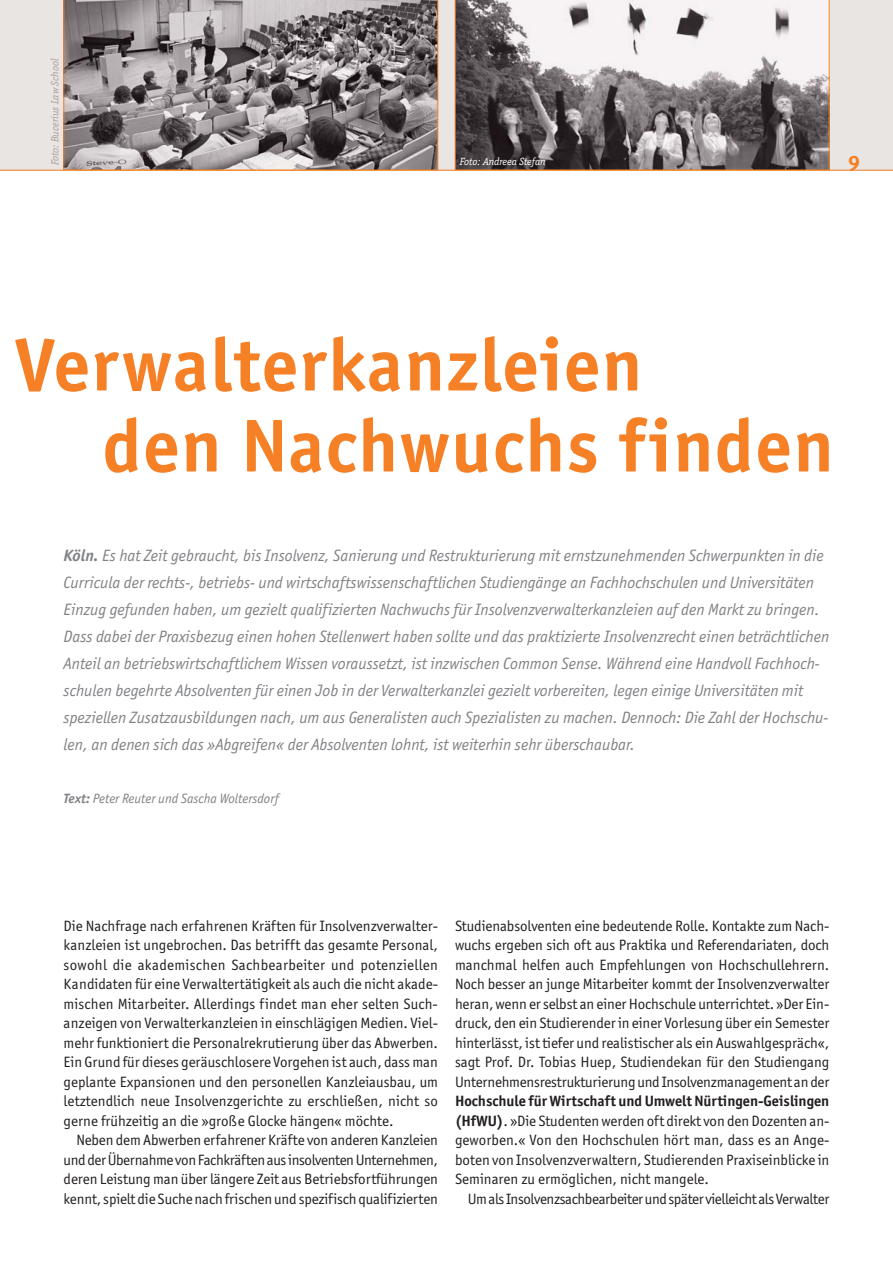
<style>
.page{position:relative;width:893px;height:1263px;background:#fff}
.page>*{position:absolute;margin:0;border:0;box-sizing:border-box;transform-origin:0 0}
.t1{font:700 75px/81px "Officina Sans ITC Std";letter-spacing:.02em;color:#f58025}
.t2{font:21px "Meta Plus Bold Caps";color:#f58025}
.t3{font:italic 16.5px/27px "Officina Sans ITC Std";color:#808285}
.t4{font:15px/19.5px "Officina Sans ITC Std";letter-spacing:-.01em;color:#231f20;text-align:justify}
.t5{font:italic 13.5px "Officina Sans ITC Std";color:#808285}
.t6{font:italic 10.5px "Officina Ser ITC Std";color:#aa9e99}
.t7{font:italic 10.5px "Officina Ser ITC Std";color:#fff}
.s1{font-weight:700}
</style>
<div class="page">
<div style="left:0;top:0;width:892px;height:170px;background:#e8e5e3"></div>
<hr style="left:0;top:170px;width:892px;height:1px;background:#f58025">
<svg style="left:64px;top:0;width:374px;height:170px;background:#8b8586"></svg>
<svg style="left:455px;top:0;width:374px;height:170px;background:#989293"></svg>
<p class="t6" style="left:50px;top:165px;width:108px;rotate:-90deg">Foto: Bucerius Law School</p>
<p class="t7" style="left:460px;top:156px;width:87px">Foto: Andreea Stefan</p>
<h2 class="t2" style="left:848px;top:150px;width:13px">9</h2>
<h1 class="t1" style="left:103px;top:329px;width:732px;text-indent:-87px">Verwalterkanzleien<br>den Nachwuchs finden</h1>
<p class="t3" style="left:64px;top:543px;width:767px"><span class="s1">Köln.</span> Es hat Zeit gebraucht, bis Insolvenz, Sanierung und Restrukturierung mit ernstzunehmenden Schwerpunkten in die Curricula der rechts-, betriebs- und wirtschaftswissenschaftlichen Studiengänge an Fachhochschulen und Universitäten Einzug gefunden haben, um gezielt qualifizierten Nachwuchs für Insolvenzverwalterkanzleien auf den Markt zu bringen.<br>Dass dabei der Praxisbezug einen hohen Stellenwert haben sollte und das praktizierte Insolvenzrecht einen beträchtlichen Anteil an betriebswirtschaftlichem Wissen voraussetzt, ist inzwischen Common Sense. Während eine Handvoll Fachhoch&shy;schulen begehrte Absolventen für einen Job in der Verwalterkanzlei gezielt vorbereiten, legen einige Universitäten mit speziellen Zusatzausbildungen nach, um aus Generalisten auch Spezialisten zu machen. Dennoch: Die Zahl der Hochschu&shy;len, an denen sich das »Abgreifen« der Absolventen lohnt, ist weiterhin sehr überschaubar.</p>
<p class="t5" style="left:64px;top:792px;width:217px"><span class="s1">Text:</span> Peter Reuter und Sascha Woltersdorf</p>
<p class="t4" style="left:64px;top:916px;width:376px">Die Nachfrage nach erfahrenen Kräften für Insolvenzverwalter&shy;kanzleien ist ungebrochen. Das betrifft das gesamte Personal, sowohl die akademischen Sachbearbeiter und potenziellen Kandidaten für eine Verwaltertätigkeit als auch die nicht akade&shy;mischen Mitarbeiter. Allerdings findet man eher selten Such&shy;anzeigen von Verwalterkanzleien in einschlägigen Medien. Viel&shy;mehr funktioniert die Personalrekrutierung über das Abwerben.<br>Ein Grund für dieses geräuschlosere Vorgehen ist auch, dass man geplante Expansionen und den personellen Kanzleiausbau, um letztendlich neue Insolvenzgerichte zu erschließen, nicht so gerne frühzeitig an die »große Glocke hängen« möchte.</p>
<p class="t4" style="left:64px;top:1131px;width:376px;text-indent:13px">Neben dem Abwerben erfahrener Kräfte von anderen Kanzleien und der Übernahme von Fachkräften aus insolventen Unternehmen, deren Leistung man über längere Zeit aus Betriebsfortführungen kennt, spielt die Suche nach frischen und spezifisch qualifizierten</p>
<p class="t4" style="left:455px;top:916px;width:376px">Studienabsolventen eine bedeutende Rolle. Kontakte zum Nach&shy;wuchs ergeben sich oft aus Praktika und Referendariaten, doch manchmal helfen auch Empfehlungen von Hochschullehrern.<br>Noch besser an junge Mitarbeiter kommt der Insolvenzverwalter heran, wenn er selbst an einer Hochschule unterrichtet. »Der Ein&shy;druck, den ein Studierender in einer Vorlesung über ein Semester hinterlässt, ist tiefer und realistischer als ein Auswahlgespräch«, sagt Prof. Dr. Tobias Huep, Studiendekan für den Studiengang Unternehmensrestrukturierung und Insolvenzmanagement an der</p>
<p class="t4" style="left:455px;top:1092px;width:376px"><span class="s1">Hochschule für Wirtschaft und Umwelt Nürtingen-Geislingen (HfWU)</span>. »Die Studenten werden oft direkt von den Dozenten an&shy;geworben.« Von den Hochschulen hört man, dass es an Ange&shy;boten von Insolvenzverwaltern, Studierenden Praxiseinblicke in Seminaren zu ermöglichen, nicht mangele.</p>
<p class="t4" style="left:468px;top:1189px;width:363px">Um als Insolvenzsachbearbeiter und später vielleicht als Verwalter</p>
</div>
